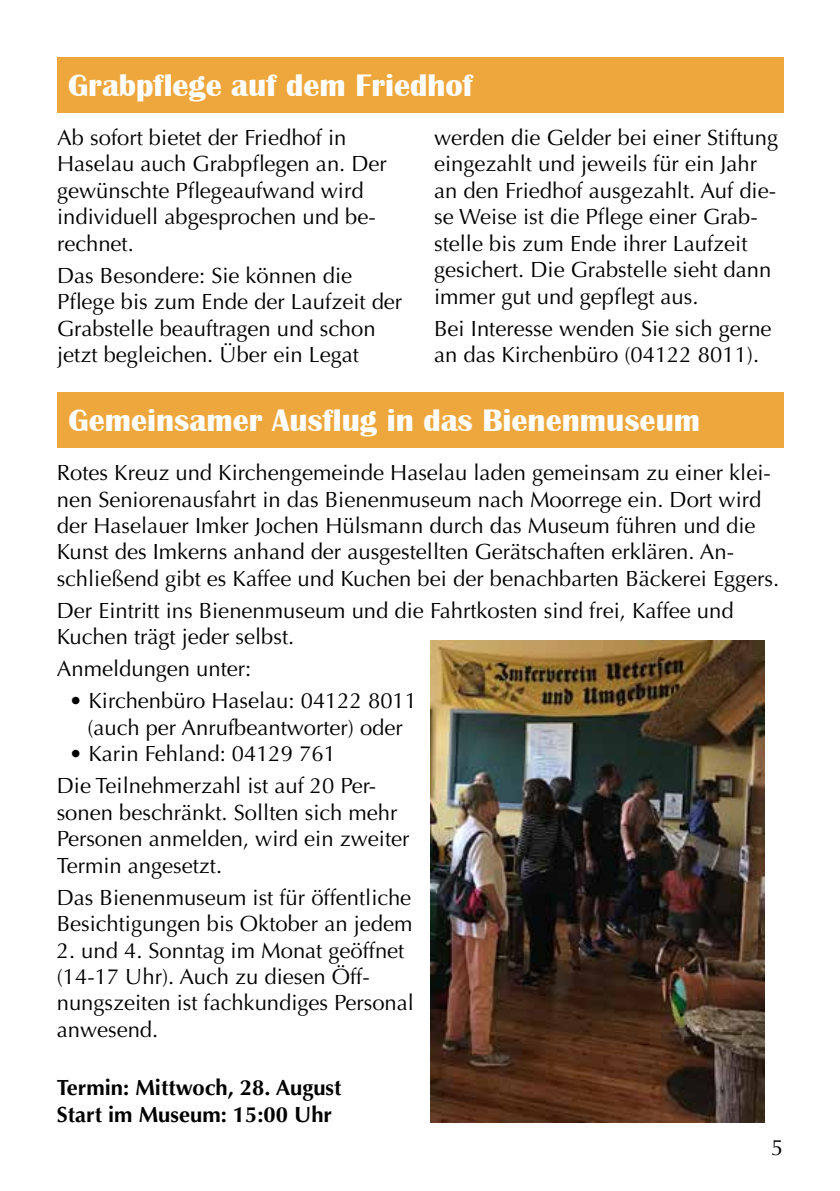
<style>
.page{position:relative;width:840px;height:1191px;background:#fff}
.page>*{position:absolute;margin:0;border:0;box-sizing:border-box;transform-origin:0 0}
.t1{font:700 32px "Britannic";color:#fff}
.t2{font:22px/26.4px "Optima";color:#000}
.t3{font:700 22px/26.4px "Optima";color:#000}
</style>
<div class="page">
<div style="left:57px;top:57px;width:726px;height:55px;background:#eea73d"></div>
<div style="left:57px;top:392px;width:726px;height:56px;background:#eea73d"></div>
<img style="left:430px;top:641px;width:333px;height:482px">
<h1 class="t1" style="left:68px;top:67px;width:406px">Grabpflege auf dem Friedhof</h1>
<p class="t2" style="left:57px;top:125px;width:331px">Ab sofort bietet der Friedhof in<br>Haselau auch Grabpflegen an. Der gewünschte Pflegeaufwand wird individuell abgesprochen und be&shy;rechnet.</p>
<p class="t2" style="left:57px;top:262px;width:346px">Das Besondere: Sie können die Pflege bis zum Ende der Laufzeit der Grabstelle beauftragen und schon jetzt begleichen. Über ein Legat</p>
<p class="t2" style="left:434px;top:125px;width:345px">werden die Gelder bei einer Stiftung eingezahlt und jeweils für ein Jahr an den Friedhof ausgezahlt. Auf die&shy;se Weise ist die Pflege einer Grab&shy;stelle bis zum Ende ihrer Laufzeit gesichert. Die Grabstelle sieht dann immer gut und gepflegt aus.</p>
<p class="t2" style="left:434px;top:315px;width:339px">Bei Interesse wenden Sie sich gerne an das Kirchenbüro (04122 8011).</p>
<h1 class="t1" style="left:68px;top:402px;width:632px">Gemeinsamer Ausflug in das Bienenmuseum</h1>
<p class="t2" style="left:57px;top:460px;width:723px">Rotes Kreuz und Kirchengemeinde Haselau laden gemeinsam zu einer klei&shy;nen Seniorenausfahrt in das Bienenmuseum nach Moorrege ein. Dort wird der Haselauer Imker Jochen Hülsmann durch das Museum führen und die Kunst des Imkerns anhand der ausgestellten Gerätschaften erklären. An&shy;schließend gibt es Kaffee und Kuchen bei der benachbarten Bäckerei Eggers.</p>
<p class="t2" style="left:57px;top:597px;width:678px">Der Eintritt ins Bienenmuseum und die Fahrtkosten sind frei, Kaffee und<br>Kuchen trägt jeder selbst.</p>
<p class="t2" style="left:57px;top:656px;width:196px">Anmeldungen unter:</p>
<p class="t2" style="left:69px;top:688px;width:349px;text-align:center">• Kirchenbüro Haselau: 04122 8011 (auch per Anrufbeantworter) oder</p>
<p class="t2" style="left:57px;top:738px;width:321px;line-height:32px;text-indent:12px">• Karin Fehland: 04129 761<br>Die Teilnehmerzahl ist auf 20 Per-</p>
<p class="t2" style="left:57px;top:799px;width:354px">sonen beschränkt. Sollten sich mehr<br>Personen anmelden, wird ein zweiter<br>Termin angesetzt.</p>
<p class="t2" style="left:57px;top:884px;width:357px">Das Bienenmuseum ist für öffentliche<br>Besichtigungen bis Oktober an jedem</p>
<p class="t2" style="left:57px;top:937px;width:358px">2. und 4. Sonntag im Monat geöffnet (14-17 Uhr). Auch zu diesen Öff&shy;nungszeiten ist fachkundiges Personal anwesend.</p>
<p class="t3" style="left:57px;top:1074px;width:286px">Termin: Mittwoch, 28. August<br>Start im Museum: 15:00 Uhr</p>
<p class="t2" style="left:770px;top:1134px;width:14px">5</p>
</div>
